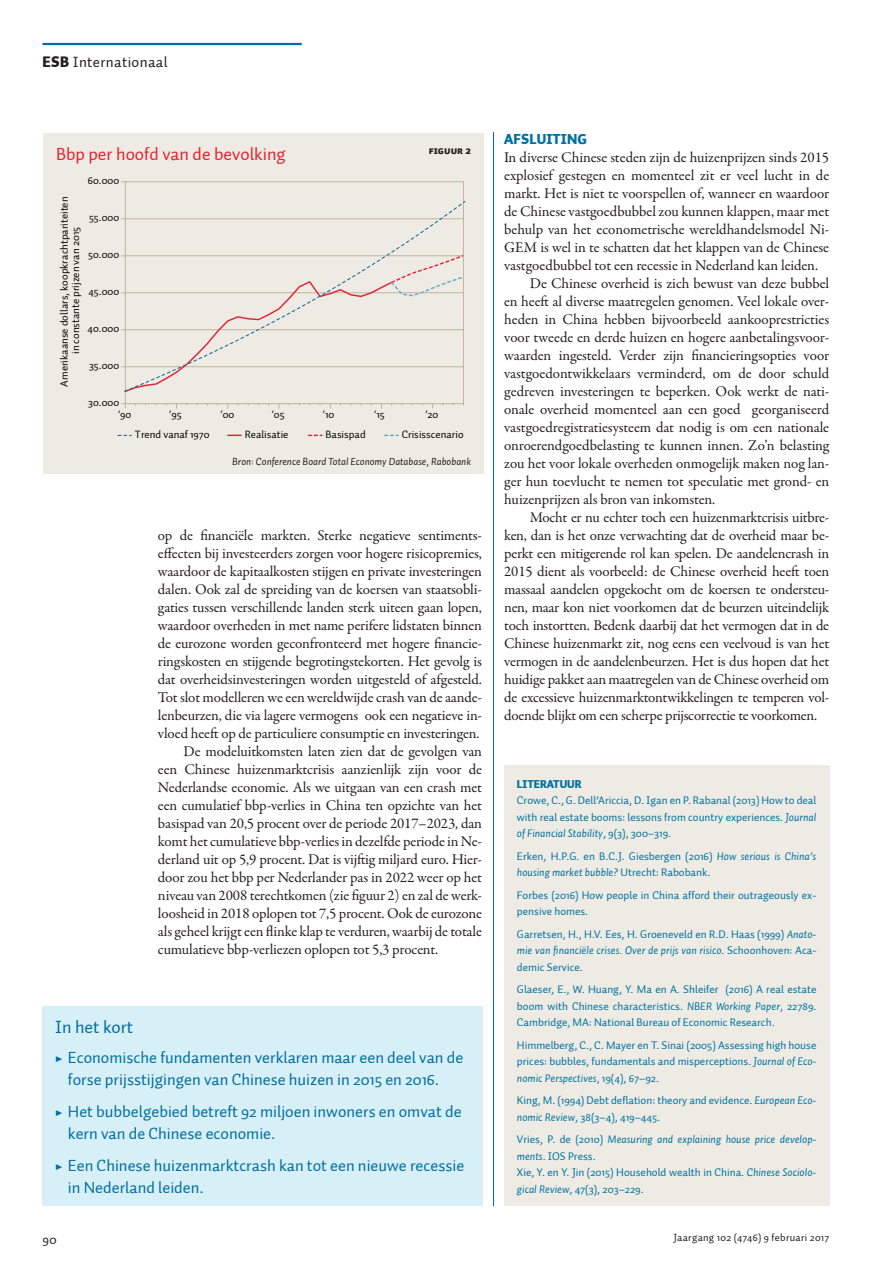
<style>
.page{position:relative;width:893px;height:1263px;background:#fff}
.page>*{position:absolute;margin:0;border:0;box-sizing:border-box;transform-origin:0 0}
.KDK1_FiguurKop{font:18px "Auto 1";color:#e62130}
.KDK1_FiguurKop-2{font:18px "Auto 1";color:#006e9f}
.t1{font:16.5px/22.5px "Auto 1";color:#006e9f}
.PLAT_VervolgAlinea{font:15px/18px "Garamond Premr Pro";letter-spacing:-.015em;color:#231f20;text-align:justify}
.PLAT_EersteAlinea{font:15px/18px "Garamond Premr Pro";letter-spacing:-.005em;color:#231f20;text-align:justify}
.t2{font:15px "Auto 1";letter-spacing:.025em;color:#231f20}
.PTK1_Tussenkop{font:900 14.25px "Auto 1";letter-spacing:.01em;color:#0071a0}
.t3{font:13.5px "Auto 1";color:#231f20}
.KDPT_LiteratuurTekst{font:11.25px/16.5px "Auto 1";color:#0071a0;text-align:justify}
.KDPT_LiteratuurTekst-2{font:italic 11.25px/16.5px "Auto 1";color:#0071a0}
.KDPT_LiteratuurTekst-3{font:900 11.25px "Auto 1";color:#0071a0}
.t4{font:10.95px/11.6px "Auto 1";color:#050504;text-align:center}
.KDPT_KaderBron{font:italic 10.5px "Auto 1";color:#231f20}
.t5{font:10.5px "Auto 1";letter-spacing:.025em;color:#231f20}
.KDK2_Figuurnummer{font:10.5px "Auto 1 Black Sm Cp";color:#231f20}
.s1{font-weight:900}
.s2{font-family:"Myriad Pro"}
.s3{font-family:"Garamond Premr Pro";font-weight:700}
.s4{font-style:italic}
.s5{font-style:normal}
</style>
<div class="page">
<hr style="left:43px;top:43px;width:259px;height:2px;background:#006e9f">
<div style="left:43px;top:133px;width:441px;height:340px;background:#edebe3"></div>
<hr style="left:125px;top:182px;width:1px;height:222px;background:#c3b49b">
<hr style="left:125px;top:403px;width:338px;height:1px;background:#c3b49b">
<svg style="left:122px;top:403px;width:4px;height:5px"></svg>
<svg style="left:228px;top:435px;width:13px;height:1px"></svg>
<svg style="left:309px;top:435px;width:13px;height:1px"></svg>
<hr style="left:463px;top:182px;width:1px;height:222px;background:#c3b49b">
<hr style="left:125px;top:181px;width:338px;height:1px;background:#c3b49b">
<svg style="left:123px;top:200px;width:343px;height:193px"></svg>
<div style="left:504px;top:765px;width:325px;height:441px;background:#edebe3"></div>
<hr style="left:493px;top:132px;width:1px;height:1074px;background:#006e9f">
<div style="left:42px;top:1006px;width:441px;height:200px;background:#d7eff7"></div>
<p class="t2" style="left:43px;top:53px;width:127px"><span class="s1">ESB</span> Internationaal</p>
<p class="KDK1_FiguurKop" style="left:56px;top:142px;width:231px">Bbp per hoofd van de bevolking</p>
<p class="KDK2_Figuurnummer" style="left:429px;top:144px;width:44px">FIGUUR 2</p>
<p class="t4" style="left:88px;top:175px;width:33px">60.000</p>
<p class="t4" style="left:58px;top:387px;width:192px;rotate:-90deg">Amerikaanse dollars, koopkrachtpariteiten in constante prijzen van 2015</p>
<p class="t4" style="left:89px;top:212px;width:32px">55.000</p>
<p class="t4" style="left:88px;top:249px;width:33px">50.000</p>
<p class="t4" style="left:88px;top:285px;width:32px">45.000</p>
<p class="t4" style="left:88px;top:322px;width:33px">40.000</p>
<p class="t4" style="left:89px;top:359px;width:32px">35.000</p>
<p class="t4" style="left:88px;top:396px;width:33px">30.000</p>
<p class="t4" style="left:118px;top:409px;width:15px"><span class="s2">’</span>90</p>
<p class="t4" style="left:169px;top:409px;width:14px"><span class="s2">’</span>95</p>
<p class="t4" style="left:220px;top:409px;width:15px"><span class="s2">’</span>00</p>
<p class="t4" style="left:272px;top:409px;width:14px"><span class="s2">’</span>05</p>
<p class="t4" style="left:323px;top:409px;width:13px"><span class="s2">’</span>10</p>
<p class="t4" style="left:374px;top:409px;width:12px"><span class="s2">’</span>15</p>
<p class="t4" style="left:425px;top:409px;width:15px"><span class="s2">’</span>20</p>
<p class="t4" style="left:135px;top:429px;width:76px">Trend vanaf 1970</p>
<p class="t4" style="left:245px;top:429px;width:45px">Realisatie</p>
<p class="t4" style="left:326px;top:429px;width:42px">Basispad</p>
<p class="t4" style="left:402px;top:429px;width:63px">Crisisscenario</p>
<p class="KDPT_KaderBron" style="left:232px;top:454px;width:240px">Bron: Conference Board Total Economy Database, Rabobank</p>
<p class="PLAT_VervolgAlinea" style="left:158px;top:527px;width:326px">op de financiële markten. Sterke negatieve sentiments&shy;effecten bij investeerders zorgen voor hogere risicopremies, waardoor de kapitaalkosten stijgen en private investeringen dalen. Ook zal de spreiding van de koersen van staatsobli&shy;gaties tussen verschillende landen sterk uiteen gaan lopen, waardoor overheden in met name perifere lidstaten binnen de eurozone worden geconfronteerd met hogere financie&shy;ringskosten en stijgende begrotingstekorten. Het gevolg is dat overheidsinvesteringen worden uitgesteld of afgesteld.<br>Tot slot modelleren we een wereldwijde crash van de aande&shy;lenbeurzen, die via lagere vermogens ook een negatieve in&shy;vloed heeft op de particuliere consumptie en investeringen.</p>
<p class="PLAT_VervolgAlinea" style="left:158px;top:743px;width:326px;text-indent:26px">De modeluitkomsten laten zien dat de gevolgen van een Chinese huizenmarktcrisis aanzienlijk zijn voor de Nederlandse economie. Als we uitgaan van een crash met een cumulatief bbp-verlies in China ten opzichte van het basispad van 20,5 procent over de periode 2017–2023, dan komt het cumulatieve bbp-verlies in dezelfde periode in Ne&shy;derland uit op 5,9 procent. Dat is vijftig miljard euro. Hier&shy;door zou het bbp per Nederlander pas in 2022 weer op het niveau van 2008 terechtkomen (zie figuur 2) en zal de werk&shy;loosheid in 2018 oplopen tot 7,5 procent. Ook de eurozone als geheel krijgt een flinke klap te verduren, waarbij de totale cumulatieve bbp-verliezen oplopen tot 5,3 procent.</p>
<p class="KDK1_FiguurKop-2" style="left:55px;top:1016px;width:80px">In het kort</p>
<p class="t1" style="left:68px;top:1046px;width:397px;text-indent:-13px"><span class="s3">▶</span> Economische fundamenten verklaren maar een deel van de forse prijsstijgingen van Chinese huizen in 2015 en 2016.</p>
<p class="t1" style="left:68px;top:1100px;width:395px;text-indent:-13px"><span class="s3">▶</span> Het bubbelgebied betreft 92 miljoen inwoners en omvat de kern van de Chinese economie.</p>
<p class="t1" style="left:68px;top:1154px;width:398px;text-indent:-13px"><span class="s3">▶</span> Een Chinese huizenmarktcrash kan tot een nieuwe recessie in Nederland leiden.</p>
<p class="PTK1_Tussenkop" style="left:504px;top:130px;width:84px">AFSLUITING</p>
<p class="PLAT_EersteAlinea" style="left:504px;top:149px;width:327px">In diverse Chinese steden zijn de huizenprijzen sinds 2015 explosief gestegen en momenteel zit er veel lucht in de markt. Het is niet te voorspellen of, wanneer en waardoor de Chinese vastgoedbubbel zou kunnen klappen, maar met behulp van het econometrische wereldhandelsmodel Ni-GEM is wel in te schatten dat het klappen van de Chinese vastgoedbubbel tot een recessie in Nederland kan leiden.</p>
<p class="PLAT_VervolgAlinea" style="left:504px;top:275px;width:327px;text-indent:26px">De Chinese overheid is zich bewust van deze bubbel en heeft al diverse maatregelen genomen. Veel lokale over&shy;heden in China hebben bijvoorbeeld aankooprestricties voor tweede en derde huizen en hogere aanbetalingsvoor&shy;waarden ingesteld. Verder zijn financieringsopties voor vastgoedontwikkelaars verminderd, om de door schuld gedreven investeringen te beperken. Ook werkt de nati&shy;onale overheid momenteel aan een goed georganiseerd vastgoedregistratiesysteem dat nodig is om een nationale onroerendgoedbelasting te kunnen innen. Zo’n belasting zou het voor lokale overheden onmogelijk maken nog lan&shy;ger hun toevlucht te nemen tot speculatie met grond- en huizenprijzen als bron van inkomsten.</p>
<p class="PLAT_VervolgAlinea" style="left:504px;top:509px;width:326px;text-indent:26px">Mocht er nu echter toch een huizenmarktcrisis uitbre&shy;ken, dan is het onze verwachting dat de overheid maar be&shy;perkt een mitigerende rol kan spelen. De aandelencrash in 2015 dient als voorbeeld: de Chinese overheid heeft toen massaal aandelen opgekocht om de koersen te ondersteu&shy;nen, maar kon niet voorkomen dat de beurzen uiteindelijk toch instortten. Bedenk daarbij dat het vermogen dat in de Chinese huizenmarkt zit, nog eens een veelvoud is van het vermogen in de aandelenbeurzen. Het is dus hopen dat het huidige pakket aan maatregelen van de Chinese overheid om de excessieve huizenmarktontwikkelingen te temperen vol&shy;doende blijkt om een scherpe prijscorrectie te voorkomen.</p>
<p class="KDPT_LiteratuurTekst-3" style="left:517px;top:776px;width:66px">LITERATUUR</p>
<p class="KDPT_LiteratuurTekst" style="left:517px;top:792px;width:301px">Crowe, C., G. Dell’Ariccia, D. Igan en P. Rabanal (2013) How to deal with real estate booms: lessons from country experiences. <span class="s4">Journal of Financial Stability</span>, 9(3), 300–319.</p>
<p class="KDPT_LiteratuurTekst" style="left:517px;top:848px;width:301px">Erken, H.P.G. en B.C.J. Giesbergen (2016) <span class="s4">How serious is China’s housing market bubble?</span> Utrecht: Rabobank.</p>
<p class="KDPT_LiteratuurTekst" style="left:517px;top:887px;width:301px">Forbes (2016) How people in China afford their outrageously ex&shy;pensive homes.</p>
<p class="KDPT_LiteratuurTekst" style="left:517px;top:926px;width:301px">Garretsen, H., H.V. Ees, H. Groeneveld en R.D. Haas (1999) <span class="s4">Anato&shy;mie van financiële crises. Over de prijs van risico</span>. Schoonhoven: Aca&shy;demic Service.</p>
<p class="KDPT_LiteratuurTekst" style="left:517px;top:981px;width:301px">Glaeser, E., W. Huang, Y. Ma en A. Shleifer (2016) A real estate boom with Chinese characteristics. <span class="s4">NBER Working Paper</span>, 22789.<br>Cambridge, MA: National Bureau of Economic Research.</p>
<p class="KDPT_LiteratuurTekst" style="left:517px;top:1037px;width:301px">Himmelberg, C., C. Mayer en T. Sinai (2005) Assessing high house prices: bubbles, fundamentals and misperceptions. <span class="s4">Journal of Eco&shy;nomic Perspectives</span>, 19(4), 67–92.</p>
<p class="KDPT_LiteratuurTekst" style="left:517px;top:1092px;width:301px">King, M. (1994) Debt deflation: theory and evidence. <span class="s4">European Eco&shy;nomic Review</span>, 38(3–4), 419–445.</p>
<p class="KDPT_LiteratuurTekst-2" style="left:517px;top:1131px;width:301px"><span class="s5">Vries, P. de (2010)</span> Measuring and explaining house price develop&shy;ments<span class="s5">. IOS Press.</span></p>
<p class="KDPT_LiteratuurTekst" style="left:517px;top:1164px;width:301px">Xie, Y. en Y. Jin (2015) Household wealth in China. <span class="s4">Chinese Sociolo&shy;gical Review</span>, 47(3), 203–229.</p>
<p class="t3" style="left:43px;top:1231px;width:16px">90</p>
<p class="t5" style="left:674px;top:1231px;width:157px">Jaargang 102 (4746) 9 februari 2017</p>
</div>
